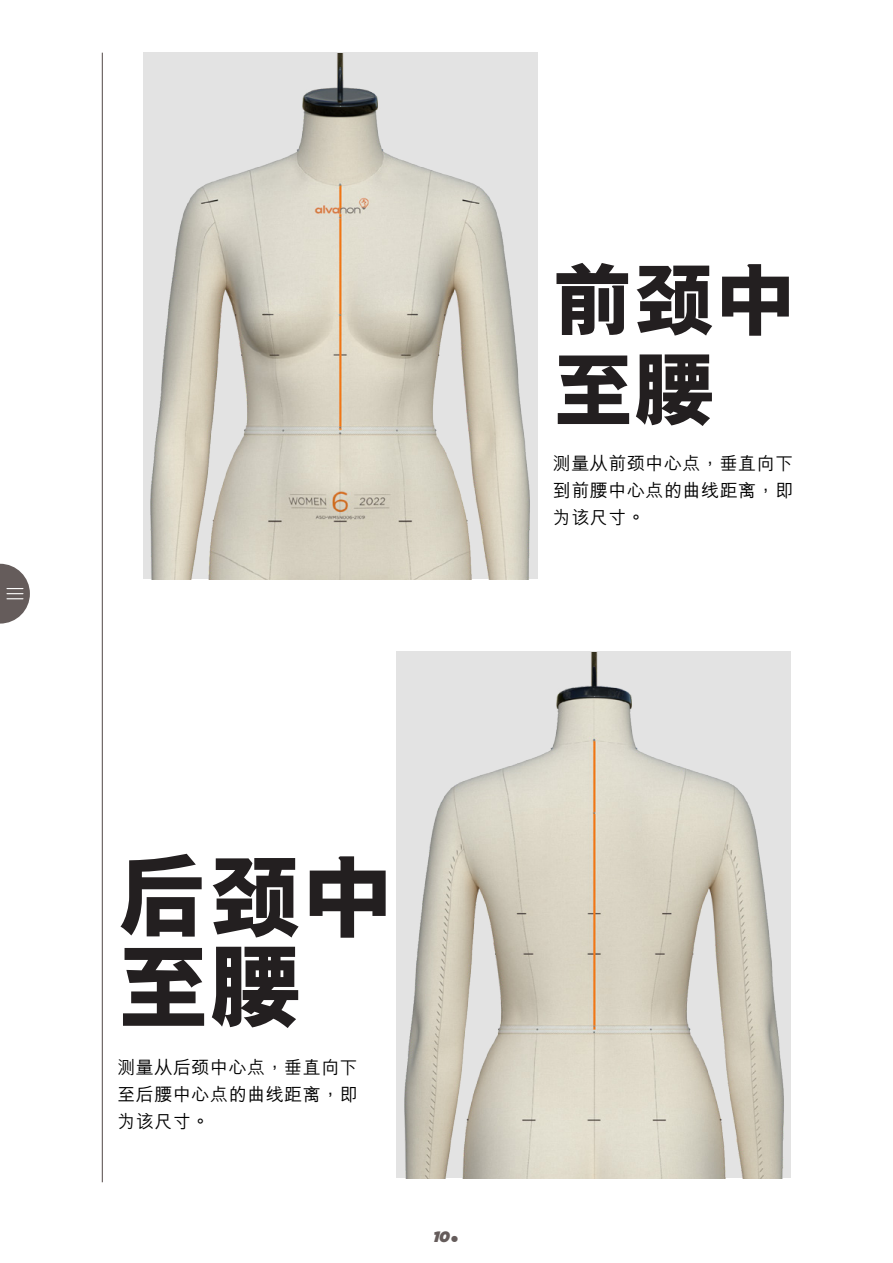
<style>
.page{position:relative;width:893px;height:1263px;background:#fff}
.page>*{position:absolute;margin:0;border:0;box-sizing:border-box;transform-origin:0 0}
.t1{font:800 92.25px/90px "M Hei HKS";color:#231f20}
.t2{font:800 81.15px/90px "M Hei HKS";color:#231f20}
.t3{font:500 18px/27px "M Hei HKS";letter-spacing:.03em;color:#000;text-align:justify}
.t4{font:italic 900 15px "Gotham";color:#655c5b}
.s1{font-family:"Futura";font-weight:700;font-style:normal;font-size:30px}
</style>
<div class="page">
<div style="left:143px;top:53px;width:394px;height:526px;background:#e3e3e3"></div>
<hr style="left:102px;top:53px;width:1px;height:1129px;background:#655c5b">
<img style="left:150px;top:53px;width:380px;height:526px">
<div style="left:397px;top:652px;width:394px;height:526px;background:#e3e3e3"></div>
<img style="left:404px;top:652px;width:380px;height:526px">
<svg style="left:0;top:564px;width:30px;height:60px"></svg>
<h2 class="t2" style="left:553px;top:256px;width:245px">前頸中至腰</h2>
<p class="t3" style="left:553px;top:449px;width:242px">測量從前頸中心點，垂直向下到前腰中心點的曲線距離，即為該尺寸。</p>
<h1 class="t1" style="left:117px;top:853px;width:278px">後頸中至腰</h1>
<p class="t3" style="left:117px;top:1052px;width:242px">測量從後頸中心點，垂直向下至後腰中心點的曲線距離，即為該尺寸。</p>
<p class="t4" style="left:433px;top:1228px;width:28px">10<span class="s1">.</span></p>
</div>
